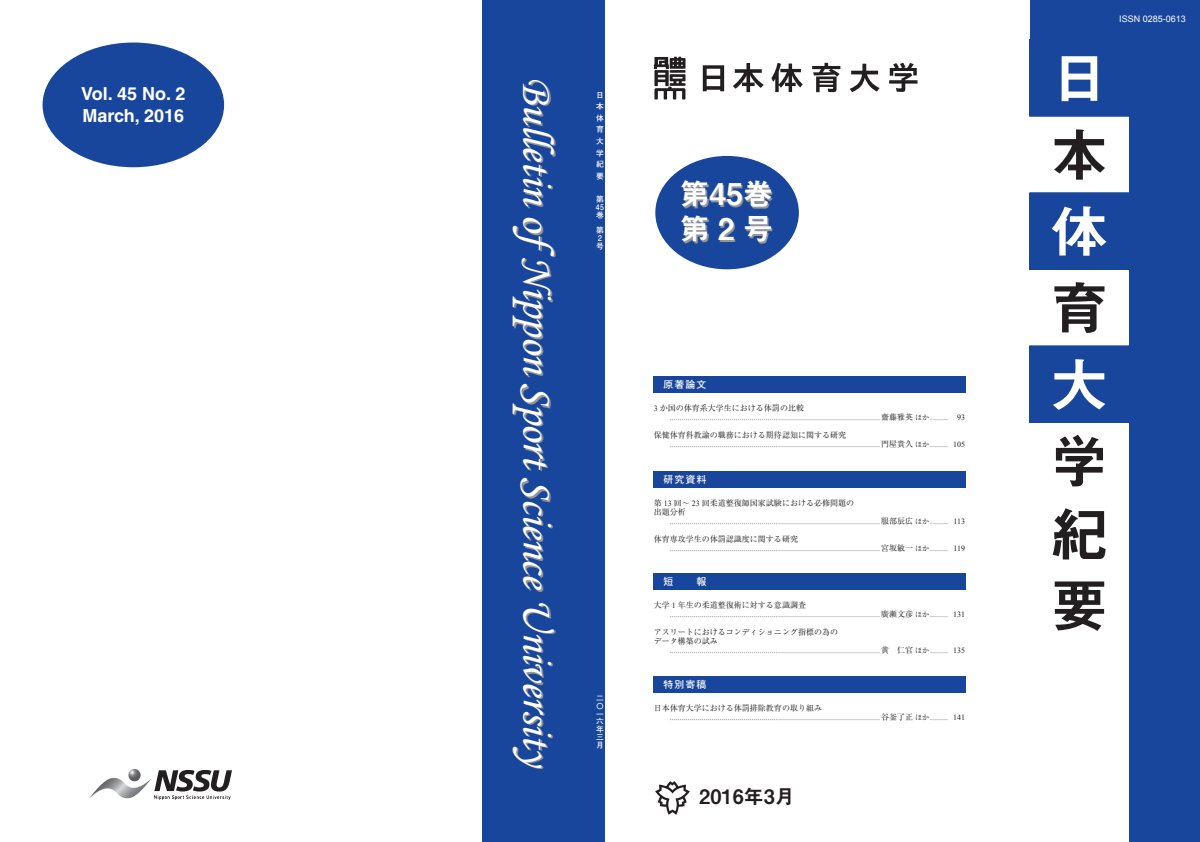
<style>
.page{position:relative;width:1200px;height:842px;background:#fff}
.page>*{position:absolute;margin:0;border:0;box-sizing:border-box;transform-origin:0 0}
.t1{font:58px/72.3px "Midashi Go Pro MB31";color:#231f20;text-align:justify}
.t2{font:58px "Midashi Go Pro MB31";color:#fff}
.t3{font:44px "Monotype Corsiva";color:#fff}
.t4{font:30px/35px "Midashi Go Pro MB31";letter-spacing:.01em;color:#fff}
.t5{font:20px "Midashi Go Pro MB31";color:#231f20}
.t6{font:700 18px/22px "Helvetica";color:#fff}
.t7{font:10px "DFHS Gothic Std W5";letter-spacing:.1em;color:#fff}
.t8{font:9px "Arial";color:#fff}
.t9{font:8px "Times New Roman";color:#231f20}
.t10{font:8px/9px "Ryumin Pro";color:#231f20}
.t11{font:700 7.8px/11.6px "Futo Go B101 Pro";color:#fff}
.s1{font-family:"Times New Roman"}
.s2{font-family:"Ryumin Pro"}
.s3{font-family:"Ryumin Pro";font-size:7px}
</style>
<div class="page">
<div style="left:655px;top:156px;width:143px;height:113px;background:#18469d;border-radius:50%"></div>
<div style="left:482px;top:0;width:116px;height:842px;background:#18469d"></div>
<img style="left:655px;top:781px;width:34px;height:33px">
<div style="left:1029px;top:40px;width:99px;height:76px;background:#18469d"></div>
<div style="left:1029px;top:193px;width:99px;height:76px;background:#18469d"></div>
<div style="left:1029px;top:346px;width:99px;height:76px;background:#18469d"></div>
<div style="left:1029px;top:346px;width:99px;height:77px;border:1px solid #18469d"></div>
<div style="left:1029px;top:0;width:105px;height:45px;background:#18469d"></div>
<div style="left:1128px;top:0;width:71px;height:842px;background:#18469d"></div>
<div style="left:43px;top:43px;width:181px;height:124px;background:#18469d;border-radius:50%"></div>
<img style="left:90px;top:769px;width:62px;height:29px">
<img style="left:155px;top:770px;width:76px;height:29px">
<div style="left:595px;top:0;width:9px;height:842px;background:#18469d"></div>
<div style="left:653px;top:376px;width:312px;height:16px;background:#18469d"></div>
<div style="left:653px;top:573px;width:312px;height:16px;background:#18469d"></div>
<div style="left:653px;top:471px;width:312px;height:16px;background:#18469d"></div>
<svg style="left:702px;top:65px;width:22px;height:26px"></svg>
<svg style="left:733px;top:63px;width:30px;height:29px"></svg>
<svg style="left:771px;top:63px;width:31px;height:29px"></svg>
<svg style="left:812px;top:63px;width:28px;height:29px"></svg>
<svg style="left:849px;top:64px;width:30px;height:28px"></svg>
<svg style="left:889px;top:63px;width:28px;height:29px"></svg>
<svg style="left:653px;top:57px;width:32px;height:42px"></svg>
<div style="left:653px;top:676px;width:312px;height:17px;background:#18469d"></div>
<h3 class="t6" style="left:81px;top:82px;width:105px">Vol. 45 No. 2<br>March, 2016</h3>
<h2 class="t3" style="left:564px;top:77px;width:693px;rotate:90deg">Bulletin ofNippon Sport Science University</h2>
<p class="t11" style="left:596px;top:88px;width:9px">日本体育大学紀要</p>
<p class="t11" style="left:595px;top:194px;width:10px;line-height:7.8px;text-align:justify">第45巻</p>
<p class="t11" style="left:596px;top:225px;width:9px;line-height:7.8px">第<br>2号</p>
<p class="t11" style="left:596px;top:693px;width:9px;line-height:7.7px;text-align:justify">二〇一六年三月</p>
<h3 class="t4" style="left:679px;top:173px;width:95px">第45巻第2号</h3>
<p class="t7" style="left:663px;top:379px;width:44px">原著論文</p>
<p class="t10" style="left:653px;top:403px;width:151px"><span class="s1">3</span> か国の体育系大学生における体罰の比較</p>
<p class="t9" style="left:669px;top:412px;width:296px">.........................................................................................................<span class="s2">齋藤雅英</span><span class="s3">ほか</span> ......... 93</p>
<p class="t10" style="left:653px;top:430px;width:193px">保健体育科教諭の職務における期待認知に関する研究</p>
<p class="t9" style="left:669px;top:439px;width:296px">.........................................................................................................<span class="s2">門屋貴久</span><span class="s3">ほか</span> ......... 105</p>
<p class="t7" style="left:663px;top:474px;width:44px">研究資料</p>
<p class="t10" style="left:653px;top:498px;width:201px">第 <span class="s1">13</span> 回～ <span class="s1">23</span> 回柔道整復師国家試験における必修問題の出題分析</p>
<p class="t9" style="left:669px;top:516px;width:296px">.........................................................................................................<span class="s2">服部辰広</span><span class="s3">ほか</span> ......... 113</p>
<p class="t10" style="left:653px;top:534px;width:145px">体育専攻学生の体罰認識度に関する研究</p>
<p class="t9" style="left:669px;top:543px;width:296px">.........................................................................................................<span class="s2">宮坂敏一</span><span class="s3">ほか</span> ......... 119</p>
<p class="t7" style="left:663px;top:576px;width:44px">短　　報</p>
<p class="t10" style="left:653px;top:600px;width:153px">大学 <span class="s1">1</span> 年生の柔道整復術に対する意識調査</p>
<p class="t9" style="left:669px;top:609px;width:297px">.........................................................................................................<span class="s2">廣瀬文彦</span><span class="s3">ほか</span> ......... 131</p>
<p class="t10" style="left:653px;top:627px;width:185px">アスリートにおけるコンディショニング指標の為のデータ構築の試み</p>
<p class="t9" style="left:669px;top:645px;width:296px">.........................................................................................................<span class="s2">黄　仁官</span><span class="s3">ほか</span> ......... 135</p>
<p class="t7" style="left:663px;top:679px;width:44px">特別寄稿</p>
<p class="t10" style="left:653px;top:703px;width:169px">日本体育大学における体罰排除教育の取り組み</p>
<p class="t9" style="left:669px;top:712px;width:296px">.........................................................................................................<span class="s2">谷釜了正</span><span class="s3">ほか</span> ......... 141</p>
<h3 class="t5" style="left:699px;top:780px;width:97px">2016年3月</h3>
<h1 class="t2" style="left:1050px;top:32px;width:59px">日</h1>
<h1 class="t1" style="left:1050px;top:112px;width:59px">本</h1>
<h1 class="t2" style="left:1050px;top:185px;width:59px">体</h1>
<h1 class="t1" style="left:1050px;top:265px;width:59px">育</h1>
<h1 class="t2" style="left:1050px;top:338px;width:59px">大</h1>
<h1 class="t1" style="left:1050px;top:418px;width:59px">学紀要</h1>
<p class="t8" style="left:1118px;top:13px;width:68px">ISSN 0285-0613</p>
</div>
